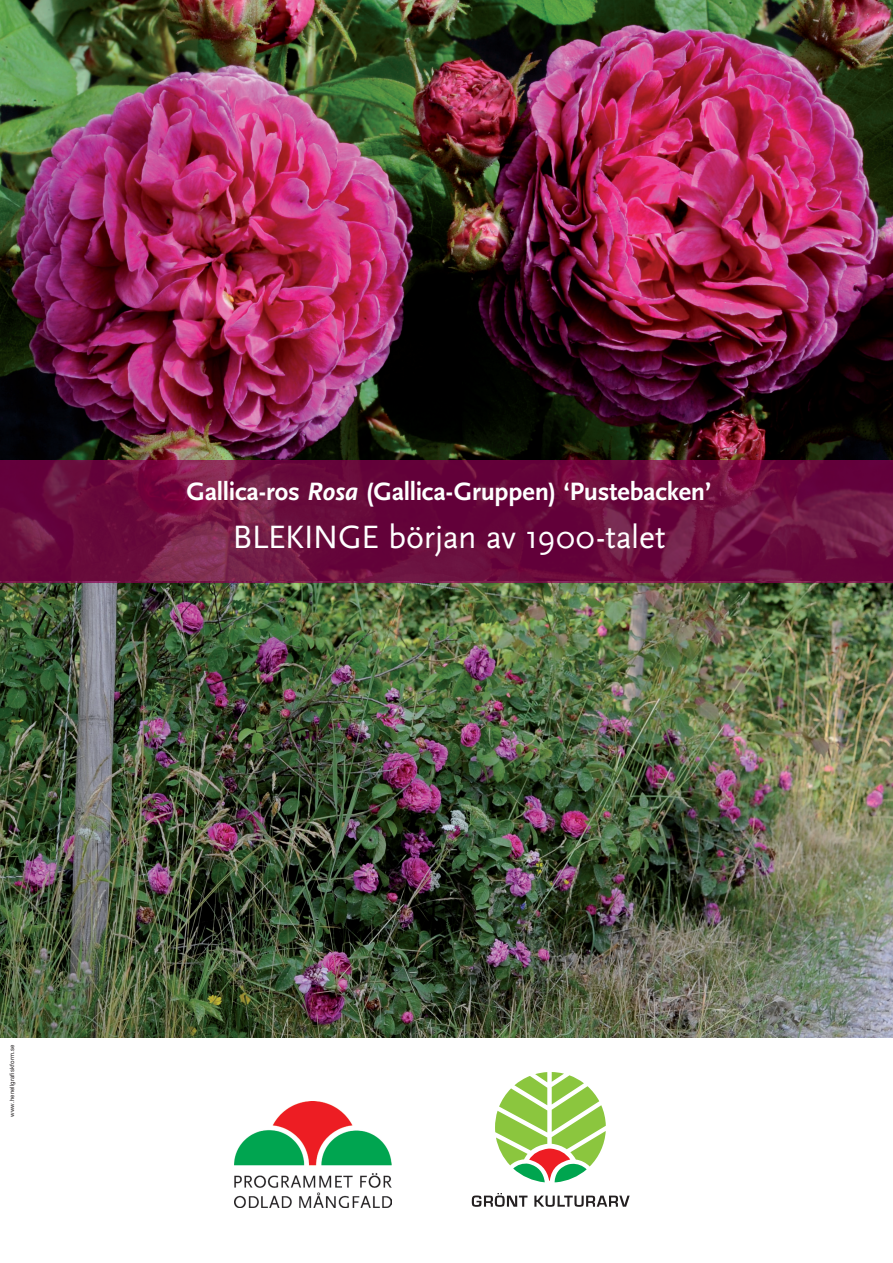
<style>
.page{position:relative;width:893px;height:1263px;background:#fff}
.page>*{position:absolute;margin:0;border:0;box-sizing:border-box;transform-origin:0 0}
.t1{font:33.75px "Scala Sans";letter-spacing:-.015em;color:#fff}
.t2{font:700 26.25px "Scala Sans";letter-spacing:-.01em;color:#fff}
.t3{font:6px "Helvetica Neue";letter-spacing:.025em;color:#231f20}
.s1{font-style:italic}
</style>
<div class="page">
<img style="left:234px;top:1101px;width:157px;height:106px">
<svg style="left:472px;top:1193px;width:55px;height:14px"></svg>
<svg style="left:534px;top:1195px;width:96px;height:12px"></svg>
<svg style="left:495px;top:1072px;width:111px;height:110px"></svg>
<img style="left:0;top:583px;width:893px;height:454px">
<img style="left:0;top:0;width:893px;height:460px">
<svg style="left:0;top:460px;width:893px;height:123px;background:#6c0e3f"></svg>
<p class="t2" style="left:187px;top:477px;width:526px">Gallica-ros <span class="s1">Rosa</span> (Gallica-Gruppen) ‘Pustebacken’</p>
<p class="t1" style="left:232px;top:519px;width:435px">BLEKINGE början av 1900-talet</p>
<p class="t3" style="left:9px;top:1117px;width:74px;rotate:-90deg">www.henellgrafiskform.se</p>
</div>
